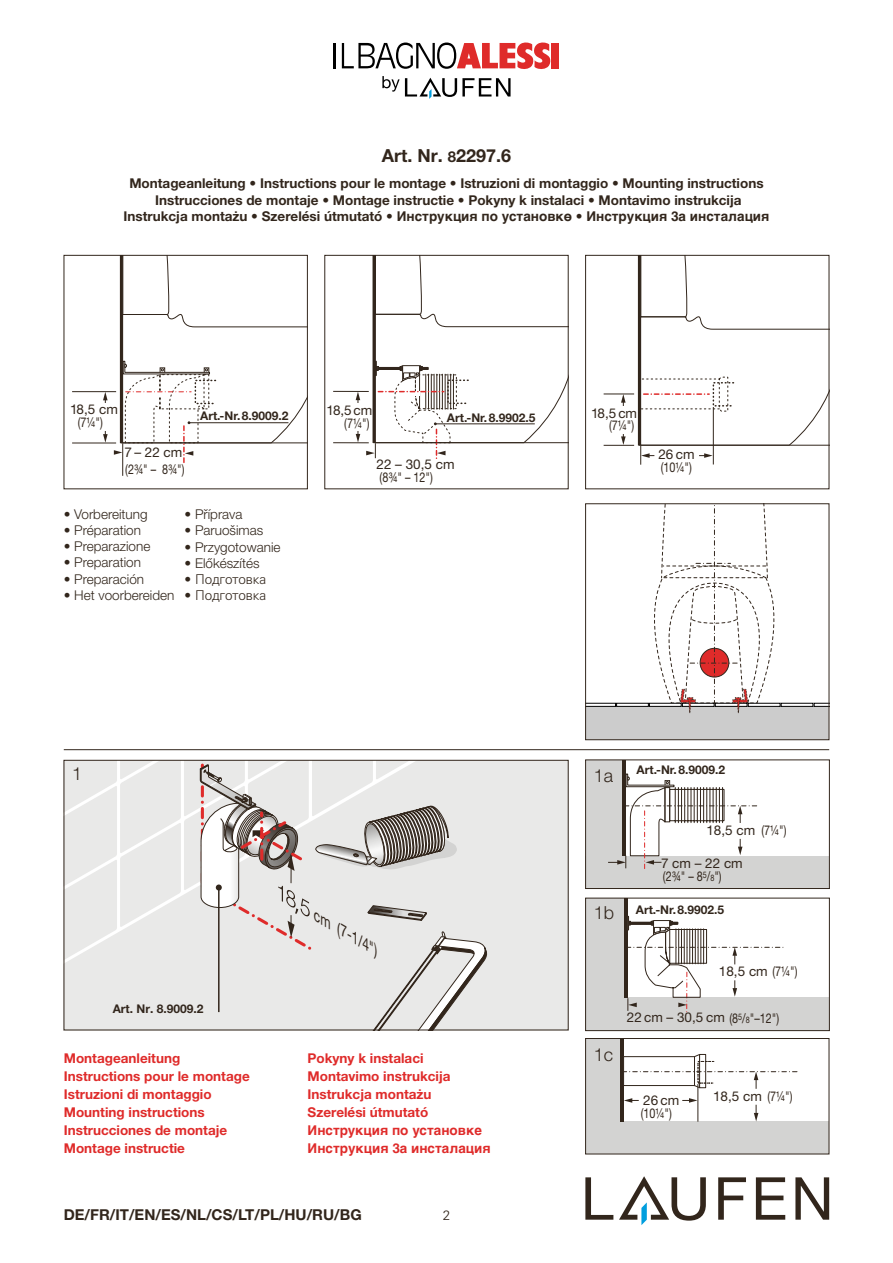
<style>
.page{position:relative;width:893px;height:1263px;background:#fff}
.page>*{position:absolute;margin:0;border:0;box-sizing:border-box;transform-origin:0 0}
.t1{font:700 18px "Helvetica Neue LT Pro";color:#32261c}
.t2{font:300 18px "Helvetica Neue LT Pro";color:#32261c}
.t3{font:700 15px "Helvetica Neue";color:#32261c}
.t4{font:italic 15px "Helvetica Neue LT Pro";color:#32261c;scale:.92 1}
.t5{font:700 13.5px/18px "Helvetica Neue LT Pro";color:#df2b2a}
.t6{font:700 13.5px/16.5px "Helvetica Neue LT Pro";color:#32261c;text-align:center}
.t7{font:13.5px/13px "Helvetica Neue LT Pro";color:#32261c}
.t8{font:300 13.5px "Helvetica Neue LT Pro";color:#32261c}
.t9{font:700 13.5px "Helvetica Cyr";color:#32261c}
.t10{font:700 13.5px/18px "Helvetica Cyr";color:#df2b2a}
.t11{font:13.5px "Helvetica Neue LT Pro";color:#32261c;scale:.8 1}
.t12{font:300 13.5px "Univers Cyr";letter-spacing:-.015em;color:#32261c}
.t13{font:700 12px "Helvetica Neue LT Pro";color:#32261c}
.s1{font-size:15px}
.s2{font-family:"Helvetica Neue LT Pro"}
.s3{font-family:"Helvetica Neue LT Pro";font-weight:300}
.s4{font-family:"Helvetica Neue"}
.s5{font-size:9px}
</style>
<div class="page">
<hr style="left:105px;top:400px;width:1px;height:36px;background:#32261c">
<svg style="left:103px;top:434px;width:5px;height:9px"></svg>
<svg style="left:103px;top:392px;width:5px;height:8px"></svg>
<hr style="left:122px;top:443px;width:1px;height:33px;background:#32261c">
<hr style="left:72px;top:391px;width:44px;height:1px;background:#32261c">
<div style="left:94px;top:403px;width:23px;height:28px;background:#fff"></div>
<hr style="left:72px;top:443px;width:44px;height:1px;background:#32261c">
<svg style="left:114px;top:257px;width:192px;height:206px"></svg>
<div style="left:64px;top:255px;width:244px;height:234px;border:1px solid #32261c"></div>
<hr style="left:638px;top:255px;width:3px;height:190px;background:#32261c">
<hr style="left:623px;top:402px;width:1px;height:36px;background:#32261c">
<svg style="left:621px;top:436px;width:5px;height:9px"></svg>
<svg style="left:621px;top:395px;width:5px;height:8px"></svg>
<hr style="left:604px;top:394px;width:30px;height:1px;background:#32261c">
<div style="left:612px;top:406px;width:23px;height:28px;background:#fff"></div>
<hr style="left:604px;top:445px;width:30px;height:1px;background:#32261c">
<svg style="left:639px;top:257px;width:188px;height:208px"></svg>
<div style="left:585px;top:255px;width:244px;height:234px;border:1px solid #32261c"></div>
<hr style="left:358px;top:399px;width:1px;height:36px;background:#32261c">
<svg style="left:356px;top:434px;width:4px;height:8px"></svg>
<svg style="left:356px;top:392px;width:4px;height:8px"></svg>
<hr style="left:333px;top:391px;width:36px;height:1px;background:#32261c">
<div style="left:346px;top:403px;width:24px;height:27px;background:#fff"></div>
<hr style="left:333px;top:442px;width:36px;height:1px;background:#32261c">
<svg style="left:366px;top:257px;width:200px;height:202px"></svg>
<div style="left:447px;top:379px;width:22px;height:25px;border:2px dashed #32261c"></div>
<hr style="left:64px;top:749px;width:765px;height:1px;background:#32261c">
<div style="left:586px;top:706px;width:243px;height:34px;background:#ccc"></div>
<svg style="left:616px;top:703px;width:25px;height:4px"></svg>
<svg style="left:587px;top:703px;width:29px;height:4px"></svg>
<svg style="left:787px;top:703px;width:26px;height:4px"></svg>
<svg style="left:814px;top:703px;width:13px;height:4px"></svg>
<svg style="left:641px;top:506px;width:146px;height:208px"></svg>
<div style="left:585px;top:504px;width:244px;height:236px;border:1px solid #32261c"></div>
<div style="left:488px;top:762px;width:78px;height:266px;background:#e9e9e8"></div>
<svg style="left:64px;top:760px;width:424px;height:270px;background:#dedcdb"></svg>
<div style="left:586px;top:1122px;width:243px;height:32px;background:#d3d3d2"></div>
<div style="left:586px;top:1038px;width:34px;height:116px;background:#d3d3d2"></div>
<hr style="left:620px;top:1038px;width:4px;height:84px;background:#32261c">
<svg style="left:754px;top:1105px;width:4px;height:16px"></svg>
<svg style="left:682px;top:1098px;width:15px;height:5px"></svg>
<svg style="left:624px;top:1098px;width:15px;height:5px"></svg>
<svg style="left:624px;top:1054px;width:174px;height:35px"></svg>
<hr style="left:698px;top:1084px;width:1px;height:38px;background:#32261c">
<div style="left:585px;top:1038px;width:244px;height:116px;border:1px solid #32261c"></div>
<div style="left:586px;top:997px;width:243px;height:33px;background:#d3d3d2"></div>
<div style="left:586px;top:898px;width:38px;height:132px;background:#d3d3d2"></div>
<hr style="left:624px;top:898px;width:4px;height:99px;background:#32261c">
<svg style="left:626px;top:916px;width:157px;height:97px"></svg>
<div style="left:585px;top:898px;width:245px;height:133px;border:1px solid #32261c"></div>
<div style="left:586px;top:856px;width:243px;height:32px;background:#d3d3d2"></div>
<div style="left:586px;top:760px;width:36px;height:128px;background:#d3d3d2"></div>
<hr style="left:622px;top:760px;width:4px;height:96px;background:#32261c">
<svg style="left:608px;top:774px;width:149px;height:95px"></svg>
<div style="left:585px;top:760px;width:245px;height:129px;border:1px solid #32261c"></div>
<svg style="left:382px;top:76px;width:129px;height:23px"></svg>
<div style="left:551px;top:43px;width:8px;height:25px;background:#df2b2a"></div>
<hr style="left:334px;top:43px;width:2px;height:25px;background:#000">
<svg style="left:342px;top:43px;width:209px;height:26px"></svg>
<svg style="left:585px;top:1177px;width:28px;height:43px"></svg>
<svg style="left:718px;top:1177px;width:28px;height:43px"></svg>
<svg style="left:756px;top:1177px;width:29px;height:43px"></svg>
<svg style="left:795px;top:1177px;width:34px;height:43px"></svg>
<svg style="left:619px;top:1176px;width:87px;height:49px"></svg>
<h1 class="t1" style="left:382px;top:144px;width:131px">Art. Nr. <span class="s1">8</span>2297.6</h1>
<p class="t6" style="left:129px;top:175px;width:636px">Montageanleitung • Instructions pour le montage • Istruzioni di montaggio • Mounting instructions<br>Instrucciones de montaje • Montage instructie • Pokyny k instalaci • Montavimo instrukcija</p>
<p class="t9" style="left:124px;top:209px;width:647px"><span class="s2">Instrukcja montażu • Szerelési útmutató</span> <span class="s3">•</span> Инстрyкция по установкѳ <span class="s2">•</span> Инстрyкция 3а инсталация</p>
<p class="t7" style="left:70px;top:403px;width:49px;text-align:center">18,5 cm (7¼")</p>
<p class="t13" style="left:200px;top:409px;width:90px">Art.-Nr. 8.9009.2</p>
<p class="t7" style="left:327px;top:403px;width:47px">18,5 cm</p>
<p class="t11" style="left:344px;top:415px;width:33px">(7¼")</p>
<p class="t13" style="left:447px;top:410px;width:90px">Art.-Nr. 8.9902.5</p>
<p class="t7" style="left:591px;top:407px;width:48px;line-height:12.3px;text-align:right">18,5 cm (7¼")</p>
<p class="t7" style="left:124px;top:445px;width:59px">7 – 22 cm</p>
<p class="t7" style="left:658px;top:448px;width:38px;line-height:12.6px">26 cm (10¼")</p>
<p class="t7" style="left:376px;top:457px;width:80px">22 – 30,5 cm</p>
<p class="t11" style="left:125px;top:461px;width:76px">(2¾" – 8¾")</p>
<p class="t11" style="left:380px;top:469px;width:68px">(8¾" – 12")</p>
<p class="t8" style="left:64px;top:506px;width:85px">• Vorbereitung</p>
<p class="t8" style="left:64px;top:522px;width:79px">• Préparation</p>
<p class="t8" style="left:64px;top:538px;width:88px">• Preparazione</p>
<p class="t8" style="left:64px;top:554px;width:79px">• Preparation</p>
<p class="t8" style="left:64px;top:571px;width:82px">• Preparación</p>
<p class="t8" style="left:64px;top:587px;width:112px">• Het voorbereiden</p>
<p class="t8" style="left:185px;top:506px;width:60px">• Příprava</p>
<p class="t8" style="left:185px;top:522px;width:80px">• Paruošimas</p>
<p class="t8" style="left:185px;top:538px;width:98px">• Przygotowanie</p>
<p class="t8" style="left:185px;top:555px;width:77px">• Előkészítés</p>
<p class="t12" style="left:185px;top:571px;width:83px"><span class="s4">•</span> Подготовка</p>
<p class="t12" style="left:185px;top:588px;width:83px"><span class="s4">•</span> Подготовка</p>
<h1 class="t2" style="left:72px;top:763px;width:12px">1</h1>
<h1 class="t2" style="left:594px;top:764px;width:21px">1a</h1>
<p class="t13" style="left:637px;top:762px;width:90px">Art.-Nr. 8.9009.2</p>
<p class="t13" style="left:113px;top:1001px;width:92px">Art. Nr. 8.9009.2</p>
<p class="t5" style="left:64px;top:1049px;width:187px">Montageanleitung<br>Instructions pour le montage<br>Istruzioni di montaggio<br>Mounting instructions<br>Instrucciones de montaje<br>Montage instructie</p>
<p class="t4" style="left:321px;top:908px;width:81px;rotate:30deg">cm (7-1/4")</p>
<h1 class="t2" style="left:594px;top:902px;width:22px">1b</h1>
<p class="t5" style="left:308px;top:1049px;width:117px">Pokyny k instalaci</p>
<h1 class="t2" style="left:594px;top:1043px;width:21px">1c</h1>
<p class="t5" style="left:308px;top:1067px;width:144px">Montavimo instrukcija<br>Instrukcja montażu<br>Szerelési útmutató</p>
<p class="t10" style="left:308px;top:1121px;width:185px">Инструкция по установке<br>Инстрyкция 3а инсталация</p>
<p class="t7" style="left:706px;top:823px;width:82px">18,5 cm (7¼")</p>
<p class="t7" style="left:661px;top:856px;width:83px">7 cm – 22 cm (2¾" – 8<sup>5</sup>/<span class="s5">8</span>")</p>
<p class="t13" style="left:636px;top:902px;width:90px">Art.-Nr. 8.9902.5</p>
<p class="t7" style="left:719px;top:964px;width:80px">18,5 cm (7¼")</p>
<p class="t7" style="left:627px;top:1011px;width:154px">22 cm – 30,5 cm (8<sup>5</sup>/<span class="s5">8</span>"–12")</p>
<p class="t7" style="left:643px;top:1093px;width:37px">26 cm</p>
<p class="t7" style="left:713px;top:1089px;width:81px">18,5 cm (7¼")</p>
<p class="t11" style="left:641px;top:1105px;width:41px">(10¼")</p>
<p class="t3" style="left:64px;top:1206px;width:299px">DE/FR/IT/EN/ES/NL/CS/LT/PL/HU/RU/BG</p>
<p class="t12" style="left:443px;top:1208px;width:9px">2</p>
</div>
